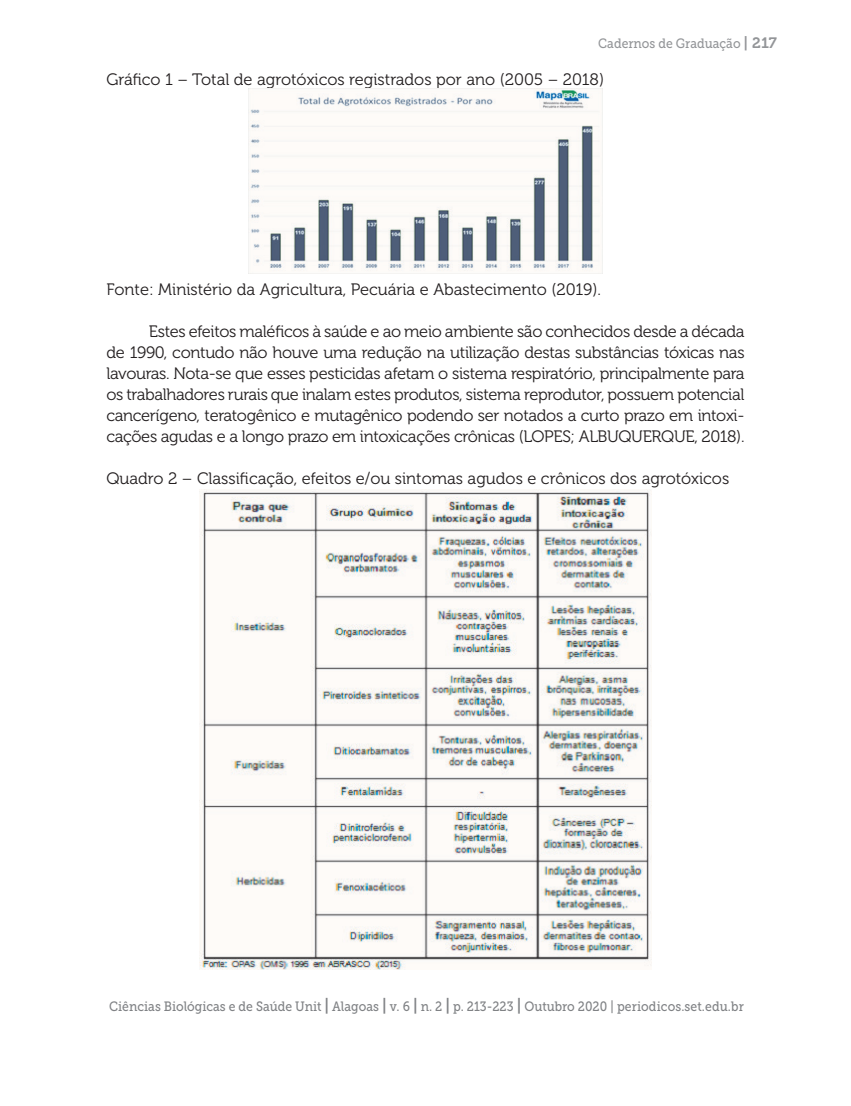
<style>
.page{position:relative;width:851px;height:1106px;background:#fff}
.page>*{position:absolute;margin:0;border:0;box-sizing:border-box;transform-origin:0 0}
.t1{font:16.5px/21px "Museo 300";color:#231f20;text-align:justify}
.t2{font:13.5px "Museo Slab 500";color:#808285;scale:.9 1}
.t3{font:13.5px "Museo Slab 500";color:#939598;scale:.9 1}
.s1{font-family:"Museo 700";font-size:15px}
.s2{font-family:"Museo 700";font-size:16.5px}
</style>
<div class="page">
<img style="left:248px;top:89px;width:354px;height:185px">
<img style="left:199px;top:490px;width:452px;height:479px">
<p class="t3" style="left:598px;top:36px;width:200px">Cadernos de Graduação <span class="s1">| 217</span></p>
<p class="t1" style="left:106px;top:69px;width:499px">Gráfico 1 – Total de agrotóxicos registrados por ano (2005 – 2018)</p>
<p class="t1" style="left:106px;top:279px;width:496px">Fonte: Ministério da Agricultura, Pecuária e Abastecimento (2019).</p>
<p class="t1" style="left:106px;top:321px;width:639px;text-indent:43px">Estes efeitos maléficos à saúde e ao meio ambiente são conhecidos desde a década de 1990, contudo não houve uma redução na utilização destas substâncias tóxicas nas lavouras. Nota-se que esses pesticidas afetam o sistema respiratório, principalmente para os trabalhadores rurais que inalam estes produtos, sistema reprodutor, possuem potencial cancerígeno, teratogênico e mutagênico podendo ser notados a curto prazo em intoxi&shy;cações agudas e a longo prazo em intoxicações crônicas (LOPES; ALBUQUERQUE, 2018).</p>
<p class="t1" style="left:106px;top:468px;width:624px">Quadro 2 – Classificação, efeitos e/ou sintomas agudos e crônicos dos agrotóxicos</p>
<p class="t2" style="left:109px;top:999px;width:706px">Ciências Biológicas e de Saúde Unit <span class="s2">|</span> Alagoas <span class="s2">|</span> v. 6 <span class="s2">|</span> n. 2 <span class="s2">|</span> p. 213-223 <span class="s2">|</span> Outubro 2020 | periodicos.set.edu.br</p>
</div>
